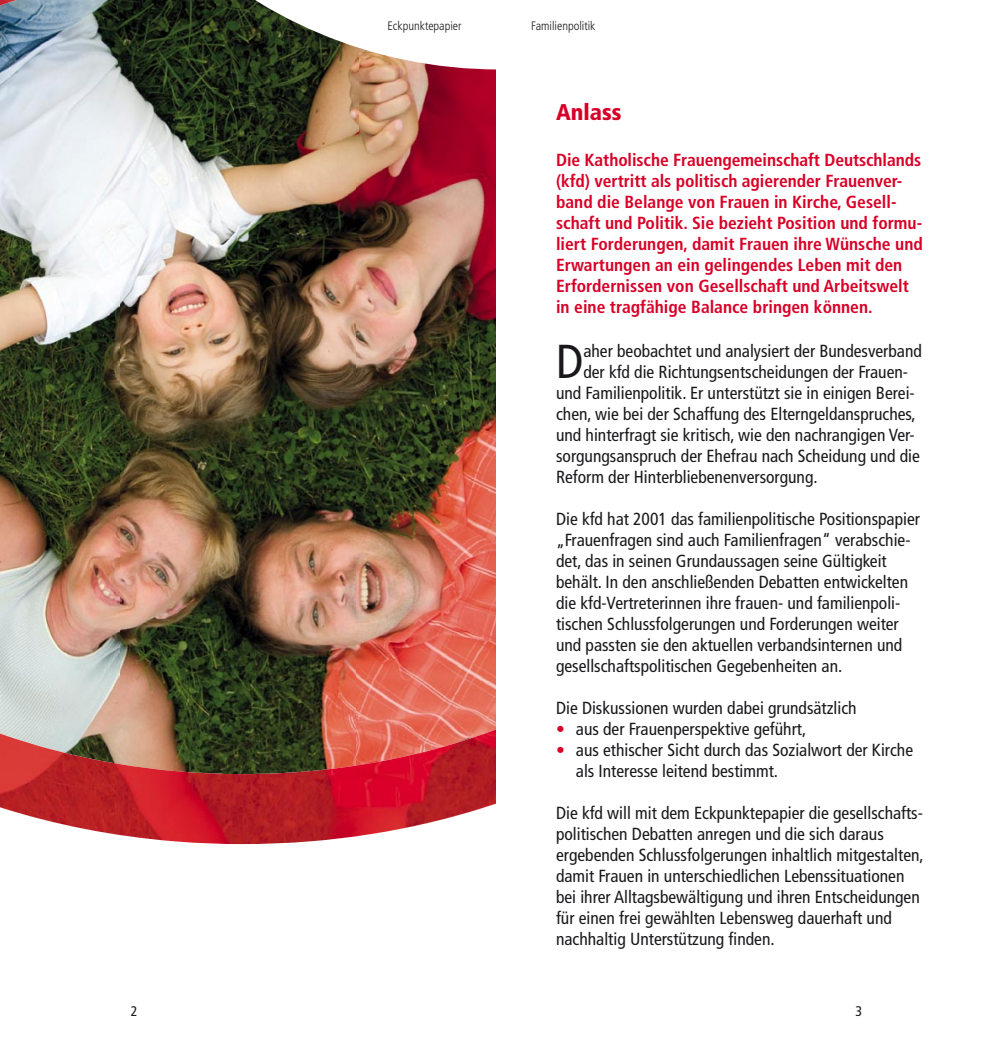
<style>
.page{position:relative;width:993px;height:1042px;background:#fff}
.page>*{position:absolute;margin:0;border:0;box-sizing:border-box;transform-origin:0 0}
.t1{font:condensed 47.6px "Frutiger";color:#1a181b}
.t2{font:900 condensed 22.75px "Frutiger";color:#d80027}
.t3{font:condensed 17.5px/21px "Frutiger";color:#1a181b}
.t4{font:700 condensed 17.5px/21px "Frutiger";color:#d80027}
.t5{font:condensed 14px "Frutiger";color:#1a181b}
.t6{font:300 condensed 12.25px "Frutiger";color:#1a181b}
.s1{color:#d80027}
</style>
<div class="page">
<img style="left:0;top:61px;width:496px;height:662px">
<img style="left:0;top:723px;width:496px;height:121px">
<img style="left:476px;top:662px;width:20px;height:62px">
<img style="left:0;top:0;width:36px;height:61px">
<svg style="left:36px;top:0;width:460px;height:69px"></svg>
<p class="t5" style="left:131px;top:1003px;width:8px">2</p>
<p class="t6" style="left:359px;top:19px;width:104px">Positionspapier 1|2009</p>
<p class="t6" style="left:387px;top:19px;width:75px">Eckpunktepapier</p>
<p class="t6" style="left:531px;top:19px;width:66px">Familienpolitik</p>
<h2 class="t2" style="left:556px;top:99px;width:67px">Anlass</h2>
<p class="t4" style="left:556px;top:150px;width:368px">Die Katholische Frauengemeinschaft Deutschlands (kfd) vertritt als politisch agierender Frauenver&shy;band die Belange von Frauen in Kirche, Gesell&shy;schaft und Politik. Sie bezieht Position und formu&shy;liert Forderungen, damit Frauen ihre Wünsche und Erwartungen an ein gelingendes Leben mit den Erfordernissen von Gesellschaft und Arbeitswelt in eine tragfähige Balance bringen können.</p>
<h1 class="t1" style="left:556px;top:334px;width:29px">D</h1>
<p class="t3" style="left:583px;top:341px;width:340px">aher beobachtet und analysiert der Bundesverband</p>
<p class="t3" style="left:583px;top:362px;width:326px">der kfd die Richtungsentscheidungen der Frauen-</p>
<p class="t3" style="left:556px;top:383px;width:360px">und Familienpolitik. Er unterstützt sie in einigen Berei-</p>
<p class="t3" style="left:556px;top:404px;width:361px">chen, wie bei der Schaffung des Elterngeldanspruches,</p>
<p class="t3" style="left:556px;top:425px;width:360px">und hinterfragt sie kritisch, wie den nachrangigen Ver-</p>
<p class="t3" style="left:556px;top:446px;width:365px">sorgungsanspruch der Ehefrau nach Scheidung und die</p>
<p class="t3" style="left:556px;top:467px;width:263px">Reform der Hinterbliebenenversorgung.</p>
<p class="t3" style="left:556px;top:509px;width:365px">Die kfd hat 2001 das familienpolitische Positionspapier „Frauenfragen sind auch Familienfragen“ verabschie&shy;det, das in seinen Grundaussagen seine Gültigkeit behält. In den anschließenden Debatten entwickelten die kfd-Vertreterinnen ihre frauen- und familienpoli&shy;tischen Schlussfolgerungen und Forderungen weiter und passten sie den aktuellen verbandsinternen und gesellschaftspolitischen Gegebenheiten an.</p>
<p class="t3" style="left:556px;top:698px;width:302px">Die Diskussionen wurden dabei grundsätzlich</p>
<p class="t3" style="left:556px;top:719px;width:251px"><span class="s1">•</span> aus der Frauenperspektive geführt,</p>
<p class="t3" style="left:575px;top:740px;width:338px;text-indent:-20px"><span class="s1">•</span> aus ethischer Sicht durch das Sozialwort der Kirche als Interesse leitend bestimmt.</p>
<p class="t3" style="left:556px;top:803px;width:369px">Die kfd will mit dem Eckpunktepapier die gesellschafts&shy;politischen Debatten anregen und die sich daraus ergebenden Schlussfolgerungen inhaltlich mitgestalten, damit Frauen in unterschiedlichen Lebenssituationen bei ihrer Alltagsbewältigung und ihren Entscheidungen für einen frei gewählten Lebensweg dauerhaft und nachhaltig Unterstützung finden.</p>
<p class="t5" style="left:855px;top:1003px;width:8px">3</p>
</div>
